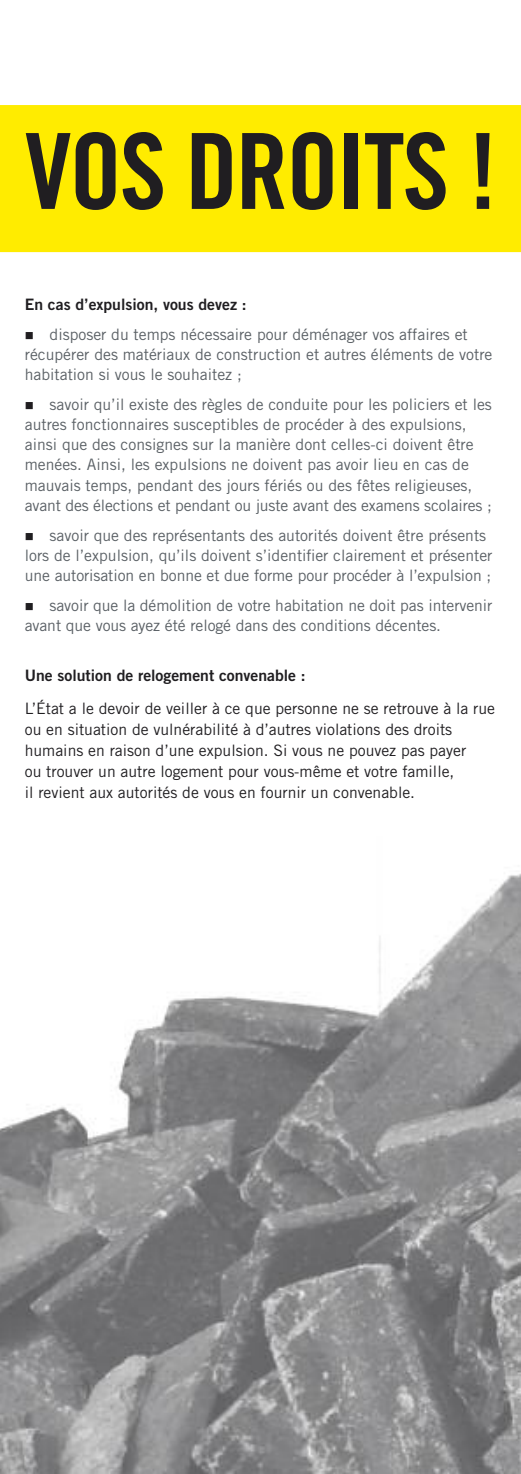
<style>
.page{position:relative;width:521px;height:1474px;background:#fff}
.page>*{position:absolute;margin:0;border:0;box-sizing:border-box;transform-origin:0 0}
.t1{font:105px "Amnesty Trade Gothic Bd Cn 20";letter-spacing:-.02em;color:#201e21}
.t2{font:15.75px/20.1px "Amnesty Trade Gothic";color:#5a6065}
.t3{font:15.75px/21px "Amnesty Trade Gothic";color:#201e21}
.t4{font:15.75px "Amnesty Trade Gothic Bd 2";color:#201e21}
.s1{color:#201e21}
</style>
<div class="page">
<img style="left:0;top:873px;width:521px;height:600px">
<div style="left:0;top:105px;width:521px;height:147px;background:#ffec00"></div>
<h1 class="t1" style="left:25px;top:108px;width:474px">VOS DROITS !</h1>
<p class="t4" style="left:25px;top:294px;width:223px">En cas d’expulsion, vous devez :</p>
<p class="t2" style="left:25px;top:324px;width:469px"><span class="s1">■</span> disposer du temps nécessaire pour déménager vos affaires et récupérer des matériaux de construction et autres éléments de votre habitation si vous le souhaitez ;</p>
<p class="t2" style="left:25px;top:394px;width:469px"><span class="s1">■</span> savoir qu’il existe des règles de conduite pour les policiers et les autres fonctionnaires susceptibles de procéder à des expulsions, ainsi que des consignes sur la manière dont celles-ci doivent être menées. Ainsi, les expulsions ne doivent pas avoir lieu en cas de mauvais temps, pendant des jours fériés ou des fêtes religieuses, avant des élections et pendant ou juste avant des examens scolaires ;</p>
<p class="t2" style="left:25px;top:525px;width:469px"><span class="s1">■</span> savoir que des représentants des autorités doivent être présents lors de l’expulsion, qu’ils doivent s’identifier clairement et présenter une autorisation en bonne et due forme pour procéder à l’expulsion ;</p>
<p class="t2" style="left:25px;top:595px;width:469px"><span class="s1">■</span> savoir que la démolition de votre habitation ne doit pas intervenir avant que vous ayez été relogé dans des conditions décentes.</p>
<p class="t4" style="left:25px;top:666px;width:282px">Une solution de relogement convenable :</p>
<p class="t3" style="left:25px;top:698px;width:472px">L’État a le devoir de veiller à ce que personne ne se retrouve à la rue ou en situation de vulnérabilité à d’autres violations des droits humains en raison d’une expulsion. Si vous ne pouvez pas payer<br>ou trouver un autre logement pour vous-même et votre famille,<br>il revient aux autorités de vous en fournir un convenable.</p>
</div>
